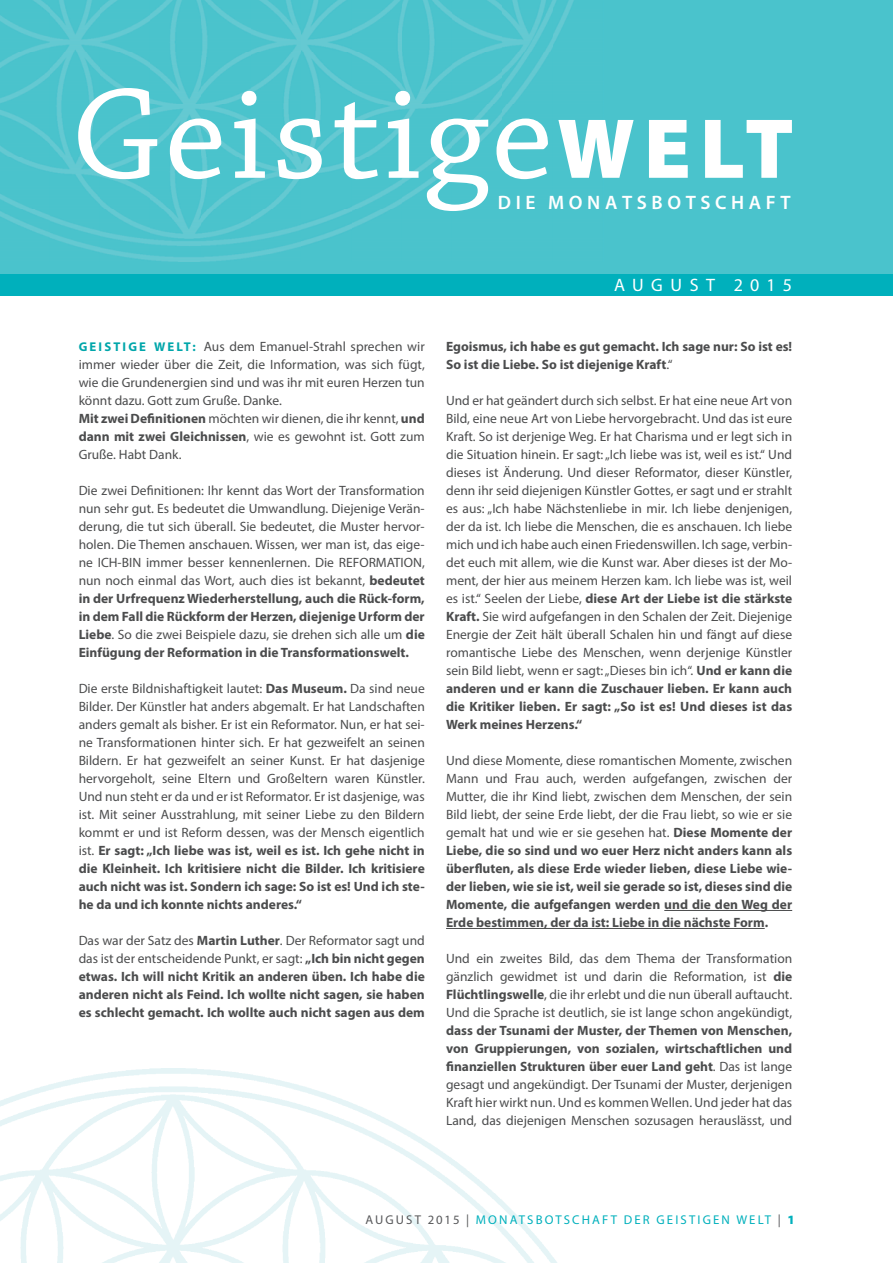
<style>
.page{position:relative;width:893px;height:1263px;background:#fff}
.page>*{position:absolute;margin:0;border:0;box-sizing:border-box;transform-origin:0 0}
.t1{font:135.6px "Chaparral Pro Capt";letter-spacing:.02em;color:#fff}
.t2{font:600 19.5px "Myriad Pro";letter-spacing:.235em;color:#fff}
.t3{font:18px "Myriad Pro";letter-spacing:.41em;color:#fff}
.t4{font:13.5px/18px "Myriad Pro";color:#4b4c4d;text-align:justify}
.t5{font:700 13.5px/18px "Myriad Pro";color:#4b4c4d;text-align:justify}
.t6{font:12.75px "Myriad Pro";letter-spacing:.17em;color:#00b0bc}
.s1{font-family:"Myriad Pro";font-weight:900;font-size:85.8px}
.s2{font-weight:700;font-size:12.75px;color:#00a6aa}
.s3{font-weight:700}
.s4{font-weight:400}
.s5{color:#57585a}
.s6{font-weight:900}
</style>
<div class="page">
<img style="left:0;top:1068px;width:557px;height:195px">
<div style="left:0;top:0;width:893px;height:285px;background:#4ac3cc"></div>
<div style="left:0;top:274px;width:893px;height:22px;background:#00b0bc"></div>
<img style="left:0;top:0;width:574px;height:262px">
<hr style="left:664px;top:910px;width:128px;height:1px;background:#4b4c4d">
<hr style="left:446px;top:928px;width:319px;height:1px;background:#4b4c4d">
<h1 class="t1" style="left:71px;top:58px;width:724px">Geistige<span class="s1">WELT</span></h1>
<h2 class="t2" style="left:498px;top:190px;width:294px">DIE MONATSBOTSCHAFT</h2>
<p class="t4" style="left:79px;top:337px;width:348px;text-align:left"><span class="s2">G E I S T I G E W E LT:</span> Aus dem Emanuel-Strahl sprechen wir immer wieder über die Zeit, die Information, was sich fügt, wie die Grundenergien sind und was ihr mit euren Herzen tun könnt dazu. Gott zum Gruße. Danke.<br><span class="s3">Mit zwei Definitionen</span> möchten wir dienen, die ihr kennt, <span class="s3">und dann mit zwei Gleichnissen</span>, wie es gewohnt ist. Gott zum Gruße. Habt Dank.</p>
<p class="t4" style="left:79px;top:481px;width:348px">Die zwei Definitionen: Ihr kennt das Wort der Transformation nun sehr gut. Es bedeutet die Umwandlung. Diejenige Verän&shy;derung, die tut sich überall. Sie bedeutet, die Muster hervor&shy;holen. Die Themen anschauen. Wissen, wer man ist, das eige&shy;ne ICH-BIN immer besser kennenlernen. Die REFORMATION, nun noch einmal das Wort, auch dies ist bekannt, <span class="s3">bedeutet in der Urfrequenz Wiederherstellung, auch die Rück-form, in dem Fall die Rückform der Herzen, diejenige Urform der Liebe</span>. So die zwei Beispiele dazu, sie drehen sich alle um <span class="s3">die Einfügung der Reformation in die Transformationswelt.</span></p>
<p class="t4" style="left:79px;top:679px;width:348px">Die erste Bildnishaftigkeit lautet: <span class="s3">Das Museum.</span> Da sind neue Bilder. Der Künstler hat anders abgemalt. Er hat Landschaften anders gemalt als bisher. Er ist ein Reformator. Nun, er hat sei&shy;ne Transformationen hinter sich. Er hat gezweifelt an seinen Bildern. Er hat gezweifelt an seiner Kunst. Er hat dasjenige hervorgeholt, seine Eltern und Großeltern waren Künstler.<br>Und nun steht er da und er ist Reformator. Er ist dasjenige, was ist. Mit seiner Ausstrahlung, mit seiner Liebe zu den Bildern kommt er und ist Reform dessen, was der Mensch eigentlich ist. <span class="s3">Er sagt: „Ich liebe was ist, weil es ist. Ich gehe nicht in die Kleinheit. Ich kritisiere nicht die Bilder. Ich kritisiere auch nicht was ist. Sondern ich sage: So ist es! Und ich ste&shy;he da und ich konnte nichts anderes.“</span></p>
<p class="t5" style="left:79px;top:931px;width:348px"><span class="s4">Das war der Satz des</span> Martin Luther<span class="s4">. Der Reformator sagt und das ist der entscheidende Punkt, er sagt:</span> „Ich bin nicht gegen etwas. Ich will nicht Kritik an anderen üben. Ich habe die anderen nicht als Feind. Ich wollte nicht sagen, sie haben es schlecht gemacht. Ich wollte auch nicht sagen aus dem</p>
<h3 class="t3" style="left:614px;top:274px;width:180px">AUGUST 2015</h3>
<p class="t5" style="left:446px;top:337px;width:348px">Egoismus, ich habe es gut gemacht. Ich sage nur: So ist es!<br>So ist die Liebe. So ist diejenige Kraft<span class="s4">.“</span></p>
<p class="t4" style="left:446px;top:391px;width:348px">Und er hat geändert durch sich selbst. Er hat eine neue Art von Bild, eine neue Art von Liebe hervorgebracht. Und das ist eure Kraft. So ist derjenige Weg. Er hat Charisma und er legt sich in die Situation hinein. Er sagt: „Ich liebe was ist, weil es ist.“ Und dieses ist Änderung. Und dieser Reformator, dieser Künstler, denn ihr seid diejenigen Künstler Gottes, er sagt und er strahlt es aus: „Ich habe Nächstenliebe in mir. Ich liebe denjenigen, der da ist. Ich liebe die Menschen, die es anschauen. Ich liebe mich und ich habe auch einen Friedenswillen. Ich sage, verbin&shy;det euch mit allem, wie die Kunst war. Aber dieses ist der Mo&shy;ment, der hier aus meinem Herzen kam. Ich liebe was ist, weil es ist.“ Seelen der Liebe, <span class="s3">diese Art der Liebe ist die stärkste Kraft.</span> Sie wird aufgefangen in den Schalen der Zeit. Diejenige Energie der Zeit hält überall Schalen hin und fängt auf diese romantische Liebe des Menschen, wenn derjenige Künstler sein Bild liebt, wenn er sagt: „Dieses bin ich“. <span class="s3">Und er kann die anderen und er kann die Zuschauer lieben. Er kann auch die Kritiker lieben. Er sagt: „So ist es! Und dieses ist das Werk meines Herzens.“</span></p>
<p class="t5" style="left:446px;top:751px;width:348px"><span class="s4">Und diese Momente, diese romantischen Momente, zwischen Mann und Frau auch, werden aufgefangen, zwischen der Mutter, die ihr Kind liebt, zwischen dem Menschen, der sein Bild liebt, der seine Erde liebt, der die Frau liebt, so wie er sie gemalt hat und wie er sie gesehen hat.</span> Diese Momente der Liebe, die so sind und wo euer Herz nicht anders kann als überfluten, als diese Erde wieder lieben, diese Liebe wie&shy;der lieben, wie sie ist, weil sie gerade so ist, dieses sind die Momente, die aufgefangen werden und die den Weg der Erde bestimmen, der da ist: Liebe in die nächste Form.</p>
<p class="t4" style="left:446px;top:949px;width:348px">Und ein zweites Bild, das dem Thema der Transformation gänzlich gewidmet ist und darin die Reformation, ist <span class="s3">die Flüchtlingswelle</span>, die ihr erlebt und die nun überall auftaucht.<br>Und die Sprache ist deutlich, sie ist lange schon angekündigt,</p>
<p class="t4" style="left:446px;top:1021px;width:348px"><span class="s3">dass der Tsunami der Muster, der Themen von Menschen, von Gruppierungen, von sozialen, wirtschaftlichen und finanziellen Strukturen über euer Land geht</span>. Das ist lange gesagt und angekündigt. Der Tsunami der Muster, derjenigen Kraft hier wirkt nun. Und es kommen Wellen. Und jeder hat das Land, das diejenigen Menschen sozusagen herauslässt, und</p>
<p class="t6" style="left:365px;top:1212px;width:431px"><span class="s5">AUGUST 2015 |</span> MONATSBOTSCHAFT DER GEISTIGEN WELT <span class="s5">|</span> <span class="s6">1</span></p>
</div>
